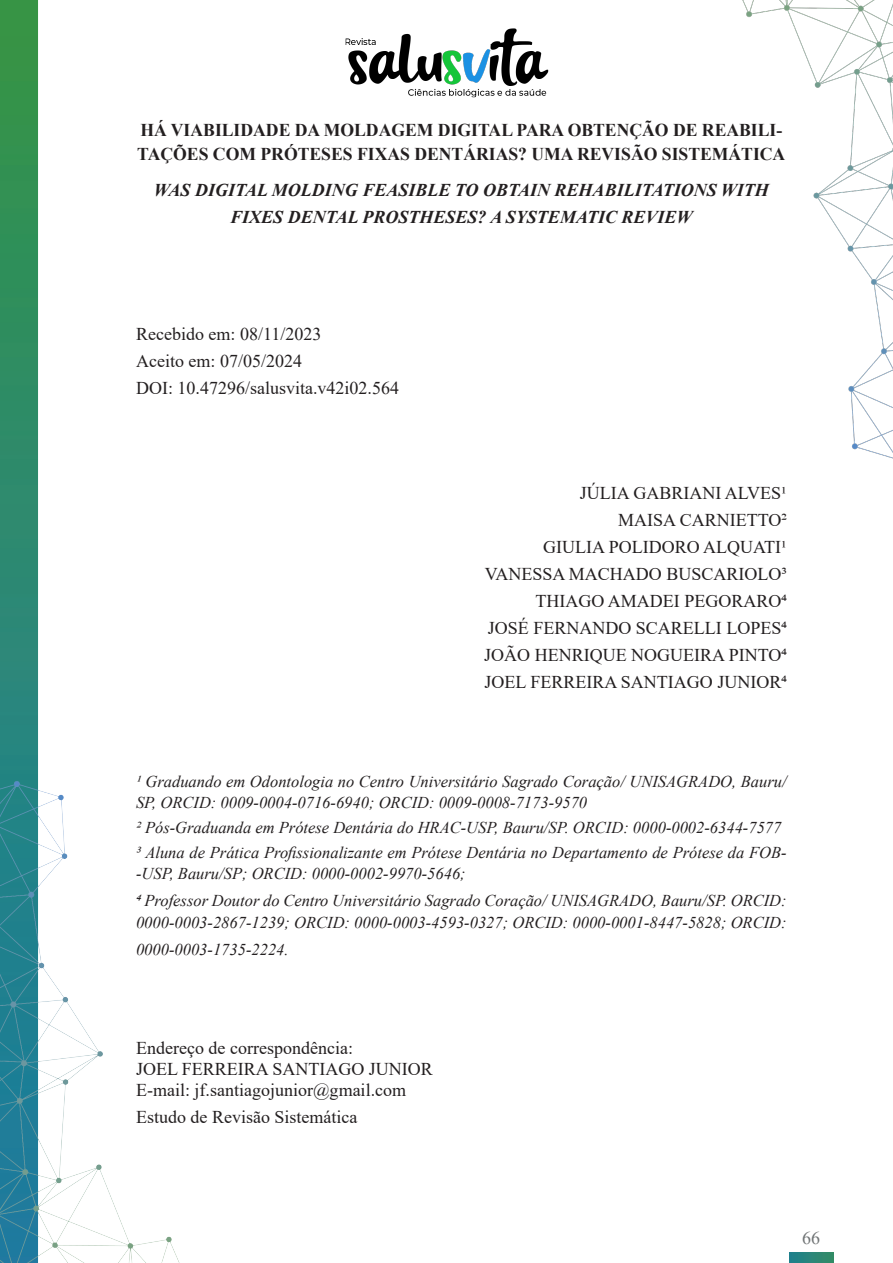
<style>
.page{position:relative;width:893px;height:1263px;background:#fff}
.page>*{position:absolute;margin:0;border:0;box-sizing:border-box;transform-origin:0 0}
.CORPO_DO_TEXTO{font:18px "Times New Roman";color:#231f20}
.CORPO_DO_TEXTO-2{font:700 18px/24px "Times New Roman";color:#231f20}
.CORPO_DO_TEXTO-3{font:italic 700 18px/27px "Times New Roman";color:#231f20;text-align:center}
.t1{font:18px "Times New Roman";color:#707475}
.CORPO_DO_TEXTO-4{font:italic 16.5px/21px "Times New Roman";color:#231f20}
</style>
<div class="page">
<img style="left:0;top:0;width:834px;height:1263px">
<img style="left:322px;top:0;width:249px;height:123px">
<img style="left:729px;top:0;width:164px;height:466px">
<img style="left:789px;top:1253px;width:44px;height:10px">
<p class="CORPO_DO_TEXTO-2" style="left:137px;top:117px;width:650px">HÁ VIABILIDADE DA MOLDAGEM DIGITAL PARA OBTENÇÃO DE REABILI-<br>TAÇÕES COM PRÓTESES FIXAS DENTÁRIAS? UMA REVISÃO SISTEMÁTICA</p>
<p class="CORPO_DO_TEXTO-3" style="left:154px;top:175px;width:616px">WAS DIGITAL MOLDING FEASIBLE TO OBTAIN REHABILITATIONS WITH<br>FIXES DENTAL PROSTHESES? A SYSTEMATIC REVIEW</p>
<p class="CORPO_DO_TEXTO" style="left:136px;top:321px;width:187px">Recebido em: 08/11/2023</p>
<p class="CORPO_DO_TEXTO" style="left:136px;top:348px;width:167px">Aceito em: 07/05/2024</p>
<p class="CORPO_DO_TEXTO" style="left:136px;top:375px;width:264px">DOI: 10.47296/salusvita.v42i02.564</p>
<p class="CORPO_DO_TEXTO" style="left:580px;top:480px;width:208px">JÚLIA GABRIANI ALVES¹</p>
<p class="CORPO_DO_TEXTO" style="left:618px;top:507px;width:170px">MAISA CARNIETTO2</p>
<p class="CORPO_DO_TEXTO" style="left:543px;top:534px;width:245px">GIULIA POLIDORO ALQUATI¹</p>
<p class="CORPO_DO_TEXTO" style="left:485px;top:561px;width:303px">VANESSA MACHADO BUSCARIOLO3</p>
<p class="CORPO_DO_TEXTO" style="left:535px;top:588px;width:253px">THIAGO AMADEI PEGORARO4</p>
<p class="CORPO_DO_TEXTO" style="left:488px;top:615px;width:300px">JOSÉ FERNANDO SCARELLI LOPES4</p>
<p class="CORPO_DO_TEXTO" style="left:484px;top:642px;width:304px">JOÃO HENRIQUE NOGUEIRA PINTO4</p>
<p class="CORPO_DO_TEXTO" style="left:485px;top:669px;width:304px">JOEL FERREIRA SANTIAGO JUNIOR4</p>
<p class="CORPO_DO_TEXTO-4" style="left:136px;top:770px;width:652px">¹ Graduando em Odontologia no Centro Universitário Sagrado Coração/ UNISAGRADO, Bauru/<br>SP, ORCID: 0009-0004-0716-6940; ORCID: 0009-0008-7173-9570</p>
<p class="CORPO_DO_TEXTO-4" style="left:136px;top:816px;width:647px">2 Pós-Graduanda em Prótese Dentária do HRAC-USP, Bauru/SP. ORCID: 0000-0002-6344-7577</p>
<p class="CORPO_DO_TEXTO-4" style="left:136px;top:842px;width:652px">3 Aluna de Prática Profissionalizante em Prótese Dentária no Departamento de Prótese da FOB--USP, Bauru/SP; ORCID: 0000-0002-9970-5646;</p>
<p class="CORPO_DO_TEXTO-4" style="left:136px;top:889px;width:652px;line-height:22.5px">4 Professor Doutor do Centro Universitário Sagrado Coração/ UNISAGRADO, Bauru/SP. ORCID:<br>0000-0003-2867-1239; ORCID: 0000-0003-4593-0327; ORCID: 0000-0001-8447-5828; ORCID:</p>
<p class="CORPO_DO_TEXTO-4" style="left:136px;top:939px;width:154px">0000-0003-1735-2224.</p>
<p class="CORPO_DO_TEXTO" style="left:136px;top:1036px;width:218px">Endereço de correspondência:</p>
<p class="CORPO_DO_TEXTO" style="left:136px;top:1057px;width:298px">JOEL FERREIRA SANTIAGO JUNIOR</p>
<p class="CORPO_DO_TEXTO" style="left:136px;top:1078px;width:272px">E-mail: jf.santiagojunior@gmail.com</p>
<p class="CORPO_DO_TEXTO" style="left:136px;top:1105px;width:223px">Estudo de Revisão Sistemática</p>
<p class="t1" style="left:802px;top:1226px;width:19px">66</p>
</div>
